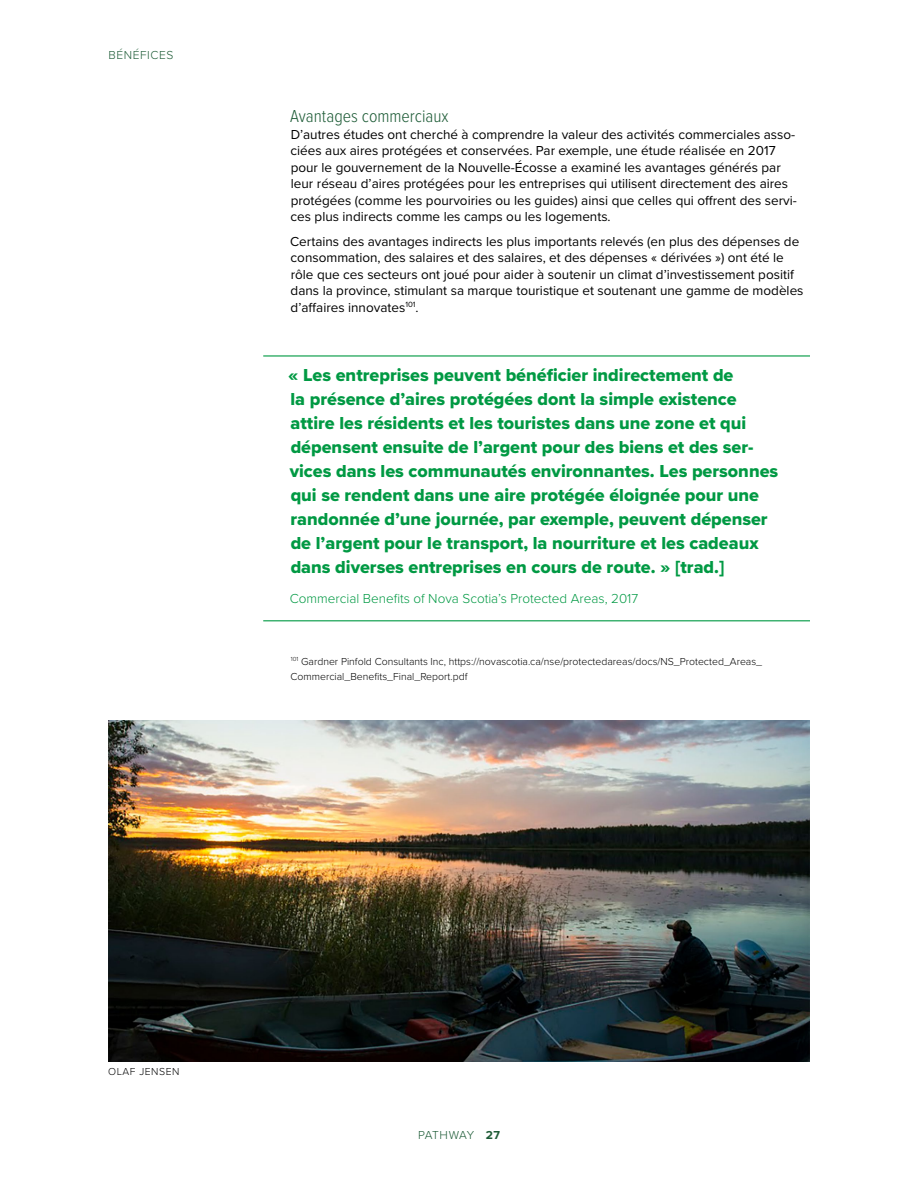
<style>
.page{position:relative;width:918px;height:1188px;background:#fff}
.page>*{position:absolute;margin:0;border:0;box-sizing:border-box;transform-origin:0 0}
.t1{font:18px/24px "Proxima Nova Extrabld";color:#009943}
.t2{font:300 18px "Proxima Nova Cond";color:#1e5c37}
.t3{font:13.5px/16.5px "Proxima Nova";color:#000}
.t4{font:300 13.5px "Proxima Nova";color:#009943}
.t5{font:300 12px "Proxima Nova";letter-spacing:-.005em;color:#1e5c37}
.t6{font:300 12px "Proxima Nova";letter-spacing:.05em;color:#1e5c37}
.t7{font:300 10.5px/15px "Proxima Nova";color:#000}
.t8{font:300 10.5px "Proxima Nova";letter-spacing:.05em;color:#000}
.s1{font-weight:700}
</style>
<div class="page">
<hr style="left:263px;top:355px;width:547px;height:2px;background:#009943">
<hr style="left:263px;top:620px;width:547px;height:1px;background:#009943">
<img style="left:108px;top:720px;width:702px;height:341px">
<p class="t6" style="left:108px;top:46px;width:67px">BÉNÉFICES</p>
<h1 class="t2" style="left:290px;top:103px;width:160px">Avantages commerciaux</h1>
<p class="t3" style="left:291px;top:125px;width:508px">D’autres études ont cherché à comprendre la valeur des activités commerciales asso&shy;ciées aux aires protégées et conservées. Par exemple, une étude réalisée en 2017 pour le gouvernement de la Nouvelle-Écosse a examiné les avantages générés par leur réseau d’aires protégées pour les entreprises qui utilisent directement des aires protégées (comme les pourvoiries ou les guides) ainsi que celles qui offrent des servi&shy;ces plus indirects comme les camps ou les logements.</p>
<p class="t3" style="left:290px;top:233px;width:515px">Certains des avantages indirects les plus importants relevés (en plus des dépenses de consommation, des salaires et des salaires, et des dépenses « dérivées ») ont été le rôle que ces secteurs ont joué pour aider à soutenir un climat d’investissement positif dans la province, stimulant sa marque touristique et soutenant une gamme de modèles d’affaires innovates<sup>101</sup>.</p>
<p class="t1" style="left:288px;top:363px;width:491px">« Les entreprises peuvent bénéficier indirectement de<br>la présence d’aires protégées dont la simple existence attire les résidents et les touristes dans une zone et qui dépensent ensuite de l’argent pour des biens et des ser&shy;vices dans les communautés environnantes. Les personnes qui se rendent dans une aire protégée éloignée pour une randonnée d’une journée, par exemple, peuvent dépenser de l’argent pour le transport, la nourriture et les cadeaux dans diverses entreprises en cours de route. » [trad.]</p>
<p class="t4" style="left:290px;top:588px;width:350px">Commercial Benefits of Nova Scotia’s Protected Areas, 2017</p>
<p class="t7" style="left:290px;top:653px;width:473px"><sup>101</sup> Gardner Pinfold Consultants Inc, https://novascotia.ca/nse/protectedareas/docs/NS_Protected_Areas_<br>Commercial_Benefits_Final_Report.pdf</p>
<p class="t8" style="left:108px;top:1063px;width:73px">OLAF JENSEN</p>
<p class="t5" style="left:418px;top:1126px;width:83px">PATHWAY <span class="s1">27</span></p>
</div>
